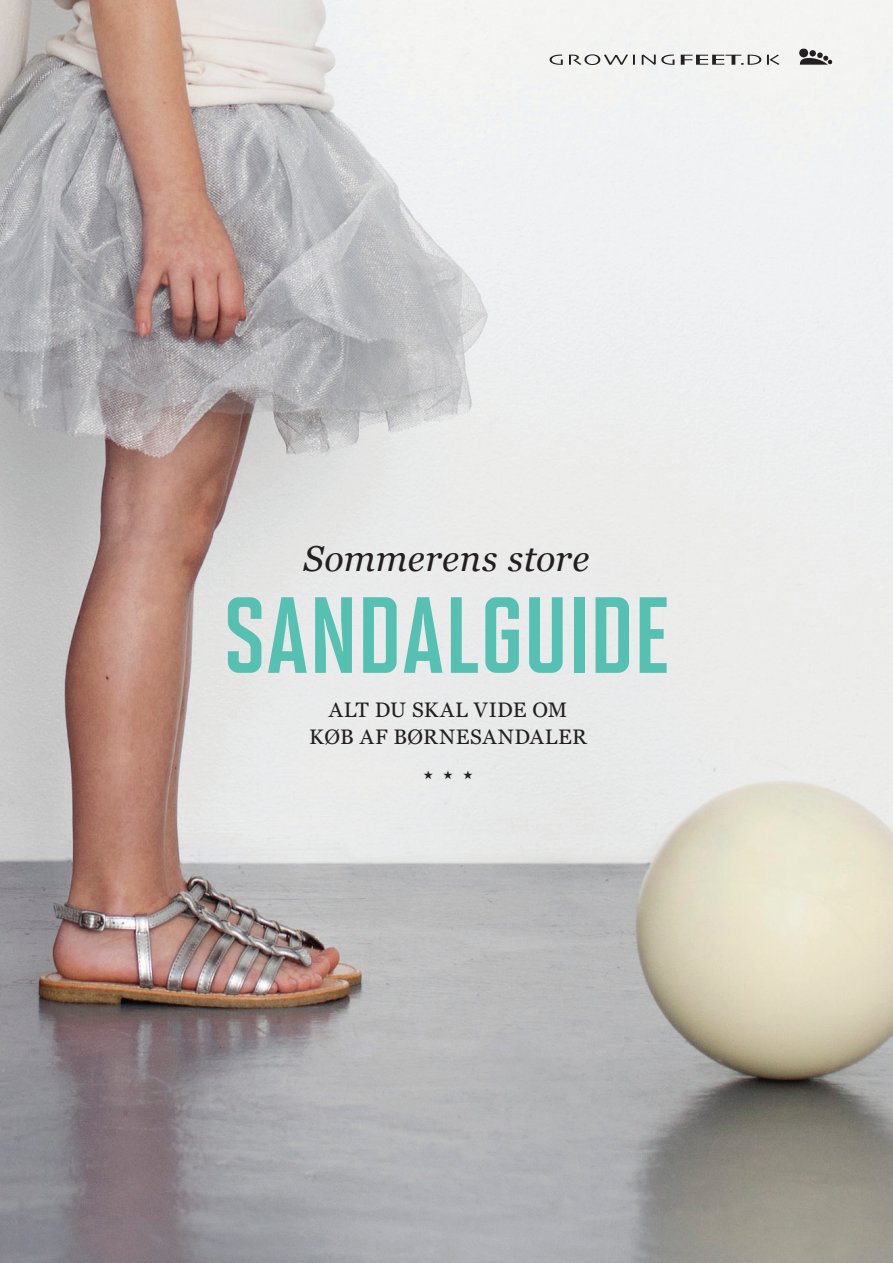
<style>
.page{position:relative;width:893px;height:1263px;background:#fff}
.page>*{position:absolute;margin:0;border:0;box-sizing:border-box;transform-origin:0 0}
.t1{font:700 108px "Solano Gothic MVB Pro";letter-spacing:-.015em;color:#56c1b3}
.t2{font:italic 36px "Georgia";letter-spacing:.01em;color:#231f20}
.t3{font:21px/27px "Georgia";letter-spacing:.025em;color:#231f20;text-align:center}
.t4{font:12px "Zapf Dingbats ITC";color:#231f20}
</style>
<div class="page">
<img style="left:0;top:0;width:893px;height:1263px">
<svg style="left:550px;top:54px;width:229px;height:11px"></svg>
<svg style="left:799px;top:48px;width:9px;height:10px"></svg>
<svg style="left:799px;top:52px;width:33px;height:13px"></svg>
<div style="left:809px;top:50px;width:7px;height:7px;background:#231f20;border-radius:50%"></div>
<h2 class="t2" style="left:304px;top:532px;width:287px">Sommerens store</h2>
<h1 class="t1" style="left:223px;top:576px;width:449px">SANDALGUIDE</h1>
<p class="t3" style="left:309px;top:696px;width:279px">ALT DU SKAL VIDE OM<br>KØB AF BØRNESANDALER</p>
<p class="t4" style="left:423px;top:769px;width:51px">★ ★ ★</p>
</div>
